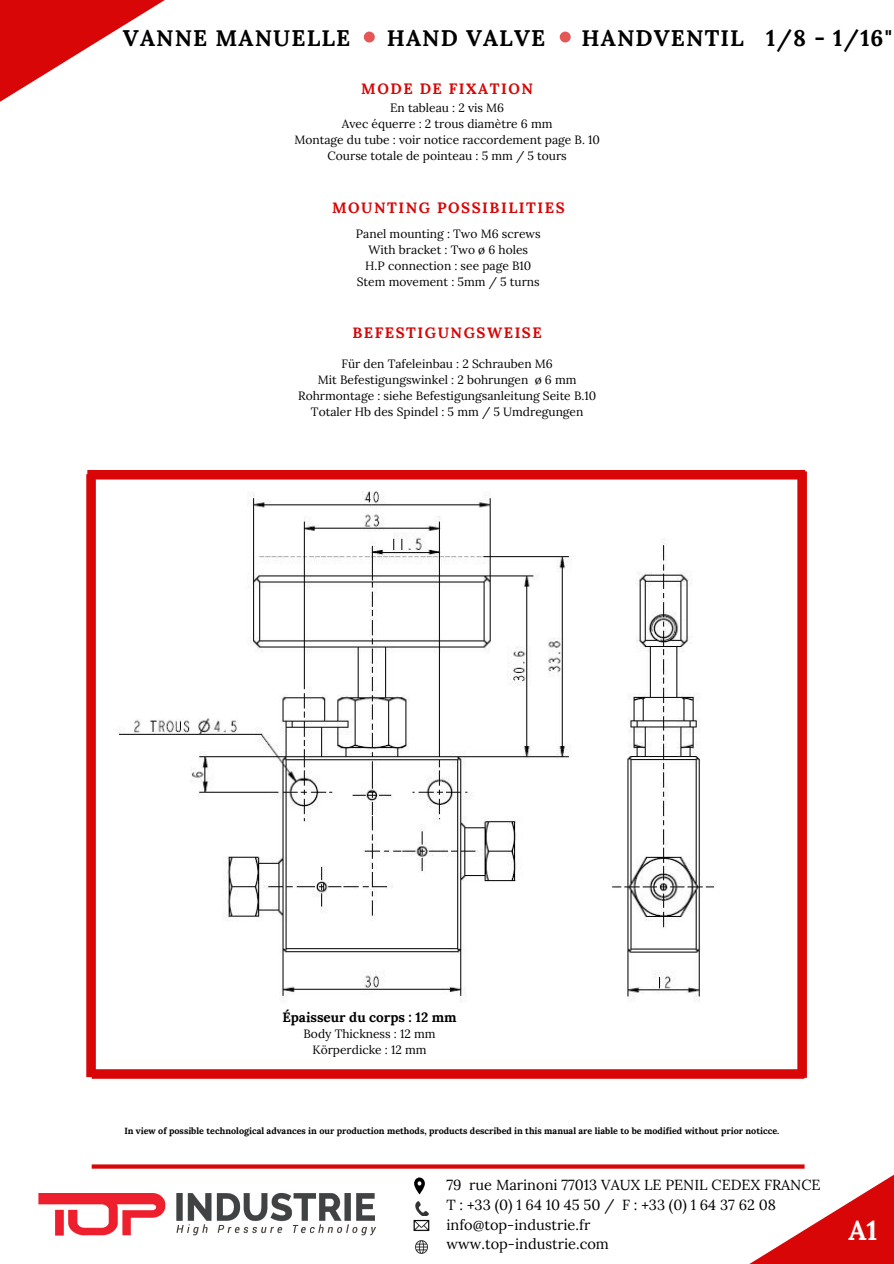
<style>
.page{position:relative;width:894px;height:1264px;background:#fff}
.page>*{position:absolute;margin:0;border:0;box-sizing:border-box;transform-origin:0 0}
.t1{font:700 27px "Lora";color:#fff}
.t2{font:700 22.5px "Lora";letter-spacing:.05em;color:#000}
.t3{font:700 15px "Lora";letter-spacing:.1em;color:#d80606}
.t4{font:14.55px "Lora";color:#000}
.t5{font:700 13.5px "Lora";color:#000}
.t6{font:12px "Lora";color:#000}
.t7{font:700 9px "Lora";color:#000}
</style>
<div class="page">
<img style="left:38px;top:1193px;width:54px;height:43px">
<svg style="left:92px;top:1164px;width:801px;height:99px"></svg>
<svg style="left:0;top:0;width:165px;height:102px"></svg>
<svg style="left:364px;top:32px;width:10px;height:11px"></svg>
<svg style="left:559px;top:32px;width:11px;height:11px"></svg>
<svg style="left:86px;top:470px;width:720px;height:608px"></svg>
<p class="t2" style="left:123px;top:24px;width:229px">VANNE MANUELLE</p>
<p class="t2" style="left:386px;top:24px;width:160px">HAND VALVE</p>
<p class="t2" style="left:581px;top:24px;width:312px">HANDVENTIL 1/8 - 1/16"</p>
<p class="t3" style="left:361px;top:79px;width:173px">MODE DE FIXATION</p>
<p class="t6" style="left:390px;top:100px;width:115px">En tableau : 2 vis M6</p>
<p class="t6" style="left:342px;top:116px;width:212px">Avec équerre : 2 trous diamètre 6 mm</p>
<p class="t6" style="left:294px;top:132px;width:307px">Montage du tube : voir notice raccordement page B. 10</p>
<p class="t6" style="left:327px;top:148px;width:241px">Course totale de pointeau : 5 mm / 5 tours</p>
<p class="t3" style="left:332px;top:198px;width:234px">MOUNTING POSSIBILITIES</p>
<p class="t6" style="left:356px;top:226px;width:186px">Panel mounting : Two M6 screws</p>
<p class="t6" style="left:368px;top:242px;width:161px">With bracket : Two ø 6 holes</p>
<p class="t6" style="left:365px;top:258px;width:168px">H.P connection : see page B10</p>
<p class="t6" style="left:357px;top:274px;width:184px">Stem movement : 5mm / 5 turns</p>
<p class="t3" style="left:352px;top:323px;width:191px">BEFESTIGUNGSWEISE</p>
<p class="t6" style="left:341px;top:355px;width:213px">Für den Tafeleinbau : 2 Schrauben M6</p>
<p class="t6" style="left:318px;top:371px;width:260px">Mit Befestigungswinkel : 2 bohrungen ø 6 mm</p>
<p class="t6" style="left:298px;top:387px;width:299px">Rohrmontage : siehe Befestigungsanleitung Seite B.10</p>
<p class="t6" style="left:311px;top:403px;width:274px">Totaler Hb des Spindel : 5 mm / 5 Umdregungen</p>
<p class="t5" style="left:282px;top:1008px;width:176px">Épaisseur du corps : 12 mm</p>
<p class="t6" style="left:303px;top:1026px;width:133px">Body Thickness : 12 mm</p>
<p class="t6" style="left:312px;top:1042px;width:115px">Körperdicke : 12 mm</p>
<p class="t7" style="left:124px;top:1125px;width:656px">In view of possible technological advances in our production methods, products described in this manual are liable to be modified without prior noticce.</p>
<p class="t4" style="left:446px;top:1175px;width:375px">79 rue Marinoni 77013 VAUX LE PENIL CEDEX FRANCE</p>
<p class="t4" style="left:446px;top:1195px;width:331px">T:+33(0)164104550/ F:+33(0)164376208</p>
<p class="t4" style="left:446px;top:1214px;width:145px">info@top-industrie.fr</p>
<p class="t4" style="left:446px;top:1234px;width:164px">www.top-industrie.com</p>
<p class="t1" style="left:848px;top:1213px;width:31px">A1</p>
</div>
